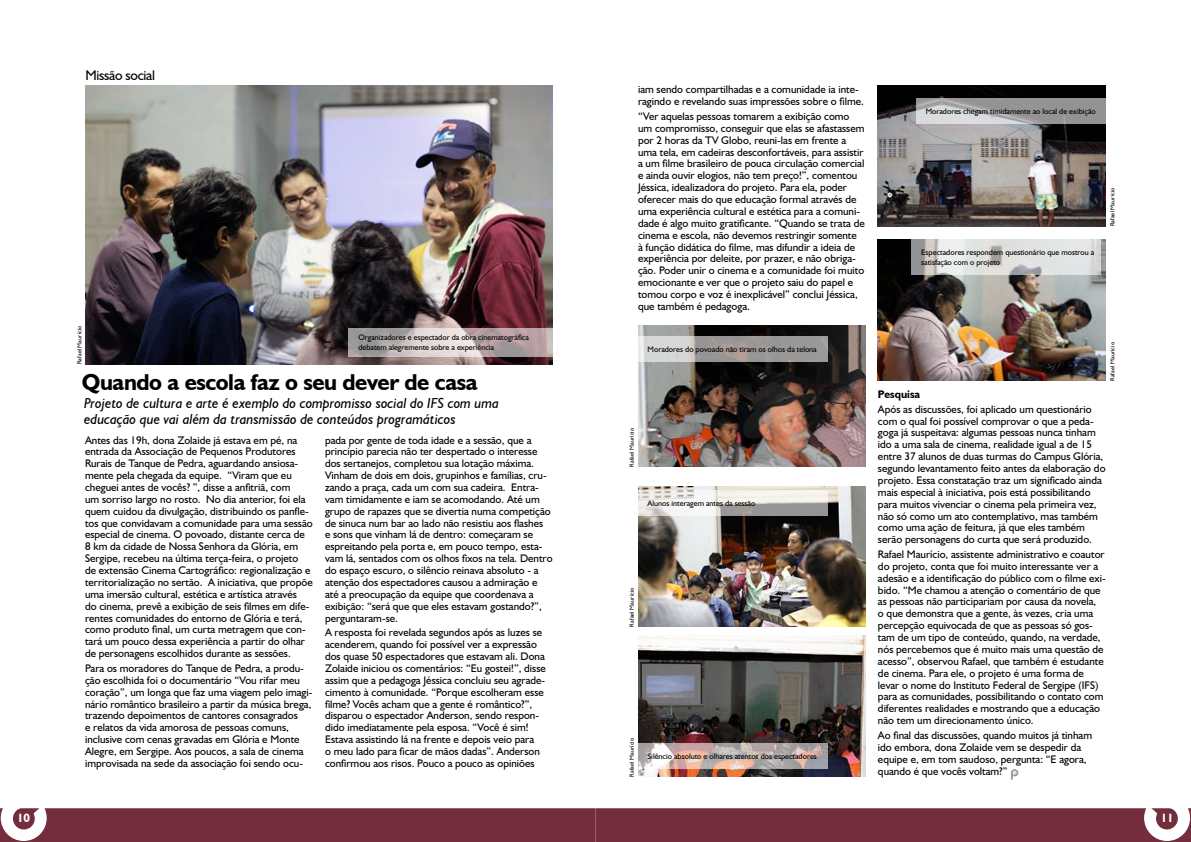
<style>
.page{position:relative;width:1191px;height:842px;background:#fff}
.page>*{position:absolute;margin:0;border:0;box-sizing:border-box;transform-origin:0 0}
.t1{font:700 23px "Humanist 521 BT";letter-spacing:-.02em;color:#000}
.t2{font:italic 14.5px/15.6px "Humanist 521 BT";color:#000}
.t3{font:14px "Humanist 521 BT";letter-spacing:-.02em;color:#000}
.t4{font:700 12px "Humanist 521 BT";color:#fff}
.t5{font:11px/11.9px "Humanist 521 BT";color:#000}
.t6{font:700 11px "Humanist 521 BT";color:#000}
.t7{font:8px/9.6px "Humanist 521 BT";color:#000}
.t8{font:6px "Humanist 521 BT";letter-spacing:.02em;color:#000}
</style>
<div class="page">
<img style="left:85px;top:85px;width:468px;height:279px">
<svg style="left:0;top:808px;width:1191px;height:34px;background:#7b3746"></svg>
<svg style="left:1011px;top:769px;width:7px;height:11px"></svg>
<img style="left:638px;top:635px;width:228px;height:142px">
<img style="left:638px;top:325px;width:228px;height:142px">
<img style="left:878px;top:85px;width:228px;height:141px">
<img style="left:638px;top:486px;width:228px;height:140px">
<img style="left:878px;top:240px;width:228px;height:141px">
<svg style="left:349px;top:328px;width:204px;height:28px;background:#beb2b3"></svg>
<svg style="left:638px;top:336px;width:189px;height:25px;background:#acaba9"></svg>
<svg style="left:638px;top:490px;width:189px;height:26px"></svg>
<svg style="left:638px;top:743px;width:189px;height:26px;background:#c5b5b0"></svg>
<svg style="left:916px;top:98px;width:189px;height:25px;background:#a8a8a9"></svg>
<svg style="left:911px;top:240px;width:190px;height:35px;background:#d6d7d6"></svg>
<p class="t3" style="left:86px;top:66px;width:71px">Missão social</p>
<p class="t8" style="left:76px;top:364px;width:40px;rotate:-90deg">Rafael Maurício</p>
<p class="t5" style="left:638px;top:83px;width:227px">iam sendo compartilhadas e a comunidade ia inte&shy;ragindo e revelando suas impressões sobre o filme.</p>
<p class="t5" style="left:638px;top:110px;width:228px">“Ver aquelas pessoas tomarem a exibição como um compromisso, conseguir que elas se afastassem por 2 horas da TV Globo, reuni-las em frente a uma tela, em cadeiras desconfortáveis, para assistir a um filme brasileiro de pouca circulação comercial e ainda ouvir elogios, não tem preço!”, comentou Jéssica, idealizadora do projeto. Para ela, poder oferecer mais do que educação formal através de uma experiência cultural e estética para a comuni&shy;dade é algo muito gratificante. “Quando se trata de cinema e escola, não devemos restringir somente<br>à função didática do filme, mas difundir a ideia de experiência por deleite, por prazer, e não obriga&shy;ção. Poder unir o cinema e a comunidade foi muito emocionante e ver que o projeto saiu do papel e tomou corpo e voz é inexplicável” conclui Jéssica, que também é pedagoga.</p>
<p class="t7" style="left:358px;top:333px;width:172px">Organizadores e espectador da obra cinematográfica debatem alegremente sobre a experiência</p>
<p class="t7" style="left:647px;top:344px;width:171px">Moradores do povoado não tiram os olhos da telona</p>
<h1 class="t1" style="left:82px;top:367px;width:397px">Quando a escola faz o seu dever de casa</h1>
<h2 class="t2" style="left:84px;top:395px;width:416px">Projeto de cultura e arte é exemplo do compromisso social do IFS com uma educação que vai além da transmissão de conteúdos programáticos</h2>
<p class="t5" style="left:85px;top:434px;width:229px">Antes das 19h, dona Zolaide já estava em pé, na entrada da Associação de Pequenos Produtores Rurais de Tanque de Pedra, aguardando ansiosa&shy;mente pela chegada da equipe. “Viram que eu cheguei antes de vocês? ”, disse a anfitriã, com<br>um sorriso largo no rosto. No dia anterior, foi ela quem cuidou da divulgação, distribuindo os panfle&shy;tos que convidavam a comunidade para uma sessão especial de cinema. O povoado, distante cerca de 8 km da cidade de Nossa Senhora da Glória, em Sergipe, recebeu na última terça-feira, o projeto<br>de extensão Cinema Cartográfico: regionalização e territorialização no sertão. A iniciativa, que propõe uma imersão cultural, estética e artística através<br>do cinema, prevê a exibição de seis filmes em dife&shy;rentes comunidades do entorno de Glória e terá, como produto final, um curta metragem que con&shy;tará um pouco dessa experiência a partir do olhar de personagens escolhidos durante as sessões.</p>
<p class="t5" style="left:85px;top:662px;width:229px">Para os moradores do Tanque de Pedra, a produ&shy;ção escolhida foi o documentário “Vou rifar meu coração”, um longa que faz uma viagem pelo imagi&shy;nário romântico brasileiro a partir da música brega, trazendo depoimentos de cantores consagrados<br>e relatos da vida amorosa de pessoas comuns, inclusive com cenas gravadas em Glória e Monte Alegre, em Sergipe. Aos poucos, a sala de cinema improvisada na sede da associação foi sendo ocu-</p>
<p class="t5" style="left:325px;top:434px;width:229px">pada por gente de toda idade e a sessão, que a princípio parecia não ter despertado o interesse dos sertanejos, completou sua lotação máxima.<br>Vinham de dois em dois, grupinhos e famílias, cru&shy;zando a praça, cada um com sua cadeira. Entra&shy;vam timidamente e iam se acomodando. Até um grupo de rapazes que se divertia numa competição de sinuca num bar ao lado não resistiu aos flashes<br>e sons que vinham lá de dentro: começaram se espreitando pela porta e, em pouco tempo, esta&shy;vam lá, sentados com os olhos fixos na tela. Dentro do espaço escuro, o silêncio reinava absoluto - a atenção dos espectadores causou a admiração e até a preocupação da equipe que coordenava a exibição: “será que que eles estavam gostando?”, perguntaram-se.</p>
<p class="t5" style="left:325px;top:626px;width:222px">A resposta foi revelada segundos após as luzes se acenderem, quando foi possível ver a expressão dos quase 50 espectadores que estavam ali. Dona Zolaide iniciou os comentários: “Eu gostei!”, disse assim que a pedagoga Jéssica concluiu seu agrade&shy;cimento à comunidade. “Porque escolheram esse filme? Vocês acham que a gente é romântico?”, disparou o espectador Anderson, sendo respon&shy;dido imediatamente pela esposa. “Você é sim!<br>Estava assistindo lá na frente e depois veio para<br>o meu lado para ficar de mãos dadas”. Anderson confirmou aos risos. Pouco a pouco as opiniões</p>
<p class="t8" style="left:628px;top:467px;width:40px;rotate:-90deg">Rafael Maurício</p>
<p class="t7" style="left:647px;top:499px;width:109px">Alunos interagem antes da sessão</p>
<p class="t8" style="left:628px;top:626px;width:40px;rotate:-90deg">Rafael Maurício</p>
<p class="t8" style="left:628px;top:777px;width:40px;rotate:-90deg">Rafael Maurício</p>
<p class="t7" style="left:647px;top:752px;width:171px">Silêncio absoluto e olhares atentos dos espectadores</p>
<p class="t7" style="left:925px;top:106px;width:172px">Moradores chegam timidamente ao local de exibição</p>
<p class="t7" style="left:921px;top:248px;width:175px">Espectadores respondem questionário que mostrou a satisfação com o projeto</p>
<p class="t8" style="left:1108px;top:226px;width:40px;rotate:-90deg">Rafael Maurício</p>
<p class="t8" style="left:1108px;top:381px;width:40px;rotate:-90deg">Rafael Maurício</p>
<p class="t6" style="left:878px;top:387px;width:44px">Pesquisa</p>
<p class="t5" style="left:878px;top:403px;width:229px">Após as discussões, foi aplicado um questionário com o qual foi possível comprovar o que a peda&shy;goga já suspeitava: algumas pessoas nunca tinham ido a uma sala de cinema, realidade igual a de 15 entre 37 alunos de duas turmas do Campus Glória, segundo levantamento feito antes da elaboração do projeto. Essa constatação traz um significado ainda mais especial à iniciativa, pois está possibilitando para muitos vivenciar o cinema pela primeira vez, não só como um ato contemplativo, mas também como uma ação de feitura, já que eles também serão personagens do curta que será produzido.</p>
<p class="t5" style="left:878px;top:548px;width:229px">Rafael Maurício, assistente administrativo e coautor do projeto, conta que foi muito interessante ver a adesão e a identificação do público com o filme exi&shy;bido. “Me chamou a atenção o comentário de que as pessoas não participariam por causa da novela,<br>o que demonstra que a gente, às vezes, cria uma percepção equivocada de que as pessoas só gos&shy;tam de um tipo de conteúdo, quando, na verdade, nós percebemos que é muito mais uma questão de acesso”, observou Rafael, que também é estudante de cinema. Para ele, o projeto é uma forma de levar o nome do Instituto Federal de Sergipe (IFS) para as comunidades, possibilitando o contato com diferentes realidades e mostrando que a educação não tem um direcionamento único.</p>
<p class="t5" style="left:878px;top:729px;width:216px">Ao final das discussões, quando muitos já tinham ido embora, dona Zolaide vem se despedir da equipe e, em tom saudoso, pergunta: “E agora, quando é que vocês voltam?”</p>
<p class="t4" style="left:17px;top:811px;width:14px">10</p>
<p class="t4" style="left:1160px;top:811px;width:14px">11</p>
</div>
